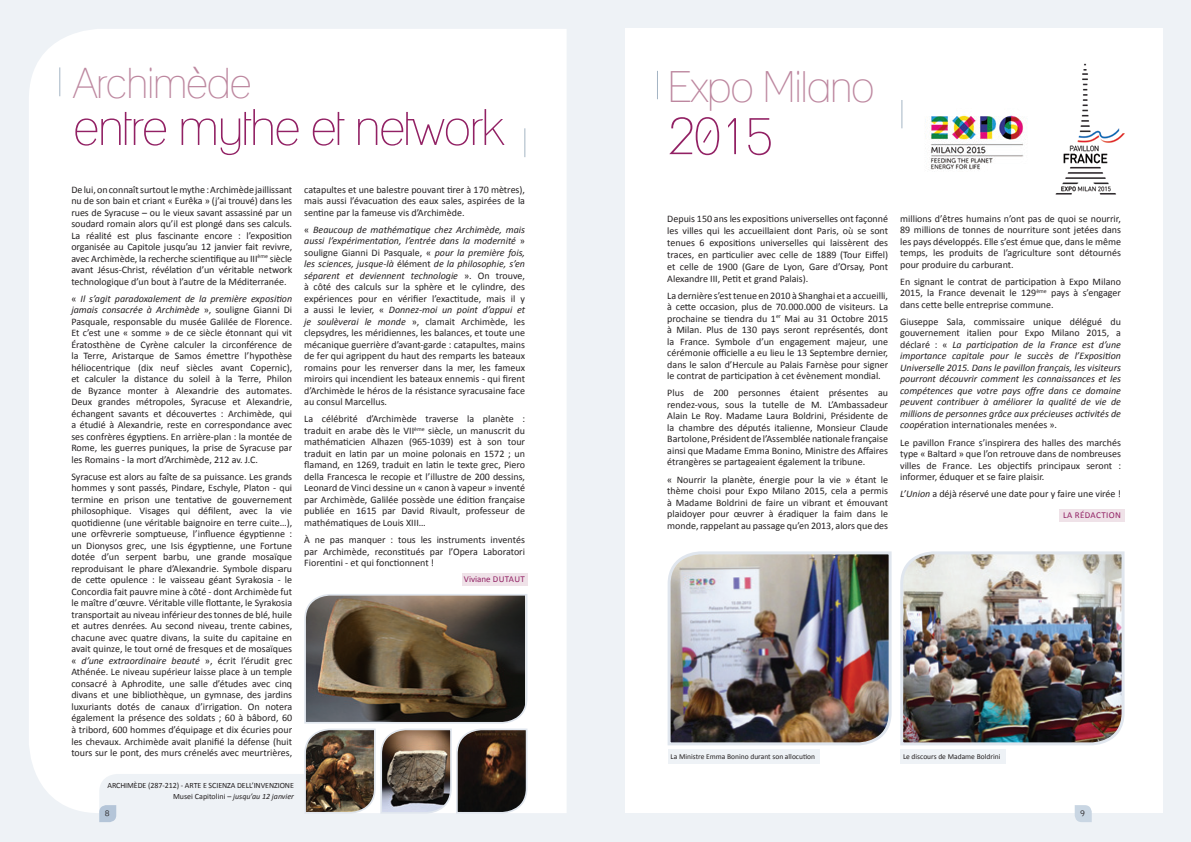
<style>
.page{position:relative;width:1191px;height:842px;background:#fff}
.page>*{position:absolute;margin:0;border:0;box-sizing:border-box;transform-origin:0 0}
.t1{font:condensed 53px "Lane";color:#922164}
.t2{font:condensed 50px "Lane";letter-spacing:-.03em;color:#922164}
.t3{font:condensed 43px "Lane";letter-spacing:-.03em;color:#bd879f}
.t4{font:condensed 42px "Lane";letter-spacing:-.03em;color:#bd879f}
.t5{font:10px/11.5px "Calibri";color:#231f20;text-align:justify}
.t6{font:italic 10px/11.5px "Calibri";color:#231f20;text-align:justify}
.t7{font:9px "Calibri";color:#922164}
.t8{font:9px "Calibri";letter-spacing:.035em;color:#922164}
.t9{font:300 9px "Bell Gothic";color:#231f20}
.t10{font:8px "Calibri";letter-spacing:-.01em;color:#231f20}
.t11{font:italic 8px "Calibri";color:#231f20}
.t12{font:7.5px "Calibri";color:#231f20}
.s1{font-style:italic}
.s2{font-style:normal}
</style>
<div class="page">
<div style="left:0;top:0;width:595px;height:842px;background:#eef2f6"></div>
<div style="left:29px;top:29px;width:537px;height:784px;background:#fff"></div>
<div style="left:595px;top:0;width:596px;height:842px;background:#eef2f6"></div>
<div style="left:625px;top:29px;width:537px;height:784px;background:#fff"></div>
<svg style="left:1074px;top:805px;width:17px;height:17px"></svg>
<svg style="left:524px;top:128px;width:1px;height:29px"></svg>
<svg style="left:60px;top:67px;width:1px;height:29px"></svg>
<div style="left:462px;top:573px;width:65px;height:12px;background:#efe2e8"></div>
<svg style="left:99px;top:593px;width:429px;height:229px;background:#b1aca6"></svg>
<svg style="left:657px;top:71px;width:1px;height:28px"></svg>
<svg style="left:901px;top:100px;width:1px;height:28px"></svg>
<img style="left:925px;top:114px;width:101px;height:56px">
<img style="left:1055px;top:63px;width:70px;height:132px">
<img style="left:667px;top:551px;width:225px;height:195px">
<img style="left:900px;top:551px;width:225px;height:195px">
<div style="left:668px;top:749px;width:151px;height:14px;background:#eef2f6"></div>
<div style="left:900px;top:749px;width:105px;height:14px;background:#eef2f6"></div>
<div style="left:1059px;top:509px;width:65px;height:12px;background:#efe2e8"></div>
<p class="t4" style="left:73px;top:58px;width:180px">Archimède</p>
<p class="t2" style="left:73px;top:97px;width:432px">entre mythe et network</p>
<p class="t5" style="left:71px;top:184px;width:222px">De lui, on connaît surtout le mythe : Archimède jaillissant nu de son bain et criant « Eurêka » (j’ai trouvé) dans les rues de Syracuse – ou le vieux savant assassiné par un soudard romain alors qu’il est plongé dans ses calculs.<br>La réalité est plus fascinante encore : l’exposition organisée au Capitole jusqu’au 12 janvier fait revivre, avec Archimède, la recherche scientifique au III<sup>ème</sup> siècle avant Jésus-Christ, révélation d’un véritable network technologique d’un bout à l’autre de la Méditerranée.</p>
<p class="t5" style="left:71px;top:293px;width:222px">« <span class="s1">Il s’agit paradoxalement de la première exposition jamais consacrée à Archimède</span> », souligne Gianni Di Pasquale, responsable du musée Galilée de Florence.<br>Et c’est une « somme » de ce siècle étonnant qui vit Ératosthène de Cyrène calculer la circonférence de la Terre, Aristarque de Samos émettre l’hypothèse héliocentrique (dix neuf siècles avant Copernic), et calculer la distance du soleil à la Terre, Philon de Byzance monter à Alexandrie des automates.<br>Deux grandes métropoles, Syracuse et Alexandrie, échangent savants et découvertes : Archimède, qui a étudié à Alexandrie, reste en correspondance avec ses confrères égyptiens. En arrière-plan : la montée de Rome, les guerres puniques, la prise de Syracuse par les Romains - la mort d’Archimède, 212 av. J.C.</p>
<p class="t5" style="left:71px;top:471px;width:222px">Syracuse est alors au faîte de sa puissance. Les grands hommes y sont passés, Pindare, Eschyle, Platon - qui termine en prison une tentative de gouvernement philosophique. Visages qui défilent, avec la vie quotidienne (une véritable baignoire en terre cuite…), une orfèvrerie somptueuse, l’influence égyptienne : un Dionysos grec, une Isis égyptienne, une Fortune dotée d’un serpent barbu, une grande mosaïque reproduisant le phare d’Alexandrie. Symbole disparu de cette opulence : le vaisseau géant Syrakosia - le Concordia fait pauvre mine à côté - dont Archimède fut le maître d’œuvre. Véritable ville flottante, le Syrakosia transportait au niveau inférieur des tonnes de blé, huile et autres denrées. Au second niveau, trente cabines, chacune avec quatre divans, la suite du capitaine en avait quinze, le tout orné de fresques et de mosaïques « <span class="s1">d’une extraordinaire beauté</span> », écrit l’érudit grec Athénée. Le niveau supérieur laisse place à un temple consacré à Aphrodite, une salle d’études avec cinq divans et une bibliothèque, un gymnase, des jardins luxuriants dotés de canaux d’irrigation. On notera également la présence des soldats ; 60 à bâbord, 60 à tribord, 600 hommes d’équipage et dix écuries pour les chevaux. Archimède avait planifié la défense (huit tours sur le pont, des murs crénelés avec meurtrières,</p>
<p class="t5" style="left:304px;top:184px;width:222px">catapultes et une balestre pouvant tirer à 170 mètres), mais aussi l’évacuation des eaux sales, aspirées de la sentine par la fameuse vis d’Archimède.</p>
<p class="t5" style="left:304px;top:224px;width:222px">« <span class="s1">Beaucoup de mathématique chez Archimède, mais aussi l’expérimentation, l’entrée dans la modernité</span> » souligne Gianni Di Pasquale, « <span class="s1">pour la première fois, les sciences, jusque-là</span> élément <span class="s1">de la philosophie, s’en séparent et deviennent technologie</span> ». On trouve, à côté des calculs sur la sphère et le cylindre, des expériences pour en vérifier l’exactitude, mais il y a aussi le levier, « <span class="s1">Donnez-moi un point d’appui et je soulèverai le monde</span> », clamait Archimède, les clepsydres, les méridiennes, les balances, et toute une mécanique guerrière d’avant-garde : catapultes, mains de fer qui agrippent du haut des remparts les bateaux romains pour les renverser dans la mer, les fameux miroirs qui incendient les bateaux ennemis - qui firent d’Archimède le héros de la résistance syracusaine face au consul Marcellus.</p>
<p class="t5" style="left:304px;top:413px;width:222px">La célébrité d’Archimède traverse la planète : traduit en arabe dès le VII<sup>ème</sup> siècle, un manuscrit du mathématicien Alhazen (965-1039) est à son tour traduit en latin par un moine polonais en 1572 ; un flamand, en 1269, traduit en latin le texte grec, Piero della Francesca le recopie et l’illustre de 200 dessins, Leonard de Vinci dessine un « canon à vapeur » inventé par Archimède, Galilée possède une édition française publiée en 1615 par David Rivault, professeur de mathématiques de Louis XIII…</p>
<p class="t5" style="left:304px;top:534px;width:222px">À ne pas manquer : tous les instruments inventés par Archimède, reconstitués par l’Opera Laboratori Fiorentini - et qui fonctionnent !</p>
<p class="t7" style="left:464px;top:573px;width:63px">Viviane DUTAUT</p>
<p class="t10" style="left:107px;top:781px;width:188px">ARCHIMÈDE (287-212) - ARTE E SCIENZA DELL’INVENZIONE</p>
<p class="t11" style="left:173px;top:791px;width:122px"><span class="s2">Musei Capitolini –</span> jusqu’au 12 janvier</p>
<p class="t9" style="left:105px;top:808px;width:7px">8</p>
<p class="t3" style="left:667px;top:61px;width:209px">Expo Milano</p>
<p class="t1" style="left:667px;top:103px;width:107px">2015</p>
<p class="t5" style="left:667px;top:212px;width:222px;line-height:12px">Depuis 150 ans les expositions universelles ont façonné les villes qui les accueillaient dont Paris, où se sont tenues 6 expositions universelles qui laissèrent des traces, en particulier avec celle de 1889 (Tour Eiffel) et celle de 1900 (Gare de Lyon, Gare d’Orsay, Pont Alexandre III, Petit et grand Palais).</p>
<p class="t5" style="left:667px;top:290px;width:222px">La dernière s’est tenue en 2010 à Shanghai et a accueilli, à cette occasion, plus de 70.000.000 de visiteurs. La prochaine se tiendra du 1<sup>er</sup> Mai au 31 Octobre 2015 à Milan. Plus de 130 pays seront représentés, dont la France. Symbole d’un engagement majeur, une cérémonie officielle a eu lieu le 13 Septembre dernier, dans le salon d’Hercule au Palais Farnèse pour signer le contrat de participation à cet évènement mondial.</p>
<p class="t5" style="left:667px;top:387px;width:222px">Plus de 200 personnes étaient présentes au rendez-vous, sous la tutelle de M. L’Ambassadeur Alain Le Roy. Madame Laura Boldrini, Présidente de la chambre des députés italienne, Monsieur Claude Bartolone, Président de l’Assemblée nationale française ainsi que Madame Emma Bonino, Ministre des Affaires étrangères se partageaient également la tribune.</p>
<p class="t5" style="left:667px;top:473px;width:222px">« Nourrir la planète, énergie pour la vie » étant le thème choisi pour Expo Milano 2015, cela a permis à Madame Boldrini de faire un vibrant et émouvant plaidoyer pour œuvrer à éradiquer la faim dans le monde, rappelant au passage qu’en 2013, alors que des</p>
<p class="t5" style="left:900px;top:212px;width:222px">millions d’êtres humains n’ont pas de quoi se nourrir, 89 millions de tonnes de nourriture sont jetées dans les pays développés. Elle s’est émue que, dans le même temps, les produits de l’agriculture sont détournés pour produire du carburant.</p>
<p class="t5" style="left:900px;top:276px;width:222px">En signant le contrat de participation à Expo Milano 2015, la France devenait le 129<sup>ème</sup> pays à s’engager dans cette belle entreprise commune.</p>
<p class="t6" style="left:900px;top:315px;width:222px"><span class="s2">Giuseppe Sala, commissaire unique délégué du gouvernement italien pour Expo Milano 2015, a déclaré : «</span> La participation de la France est d’une importance capitale pour le succès de l’Exposition Universelle 2015. Dans le pavillon français, les visiteurs pourront découvrir comment les connaissances et les compétences que votre pays offre dans ce domaine peuvent contribuer à améliorer la qualité de vie de millions de personnes grâce aux précieuses activités de coop<span class="s2">ération internationales menées ».</span></p>
<p class="t5" style="left:900px;top:436px;width:222px">Le pavillon France s’inspirera des halles des marchés type « Baltard » que l’on retrouve dans de nombreuses villes de France. Les objectifs principaux seront : informer, éduquer et se faire plaisir.</p>
<p class="t5" style="left:900px;top:488px;width:222px"><span class="s1">L’Union</span> a déjà réservé une date pour y faire une virée !</p>
<p class="t8" style="left:1063px;top:509px;width:59px">LA RÉDACTION</p>
<p class="t12" style="left:670px;top:751px;width:146px">La Ministre Emma Bonino durant son allocution</p>
<p class="t12" style="left:903px;top:751px;width:99px">Le discours de Madame Boldrini</p>
<p class="t9" style="left:1080px;top:808px;width:7px">9</p>
</div>
